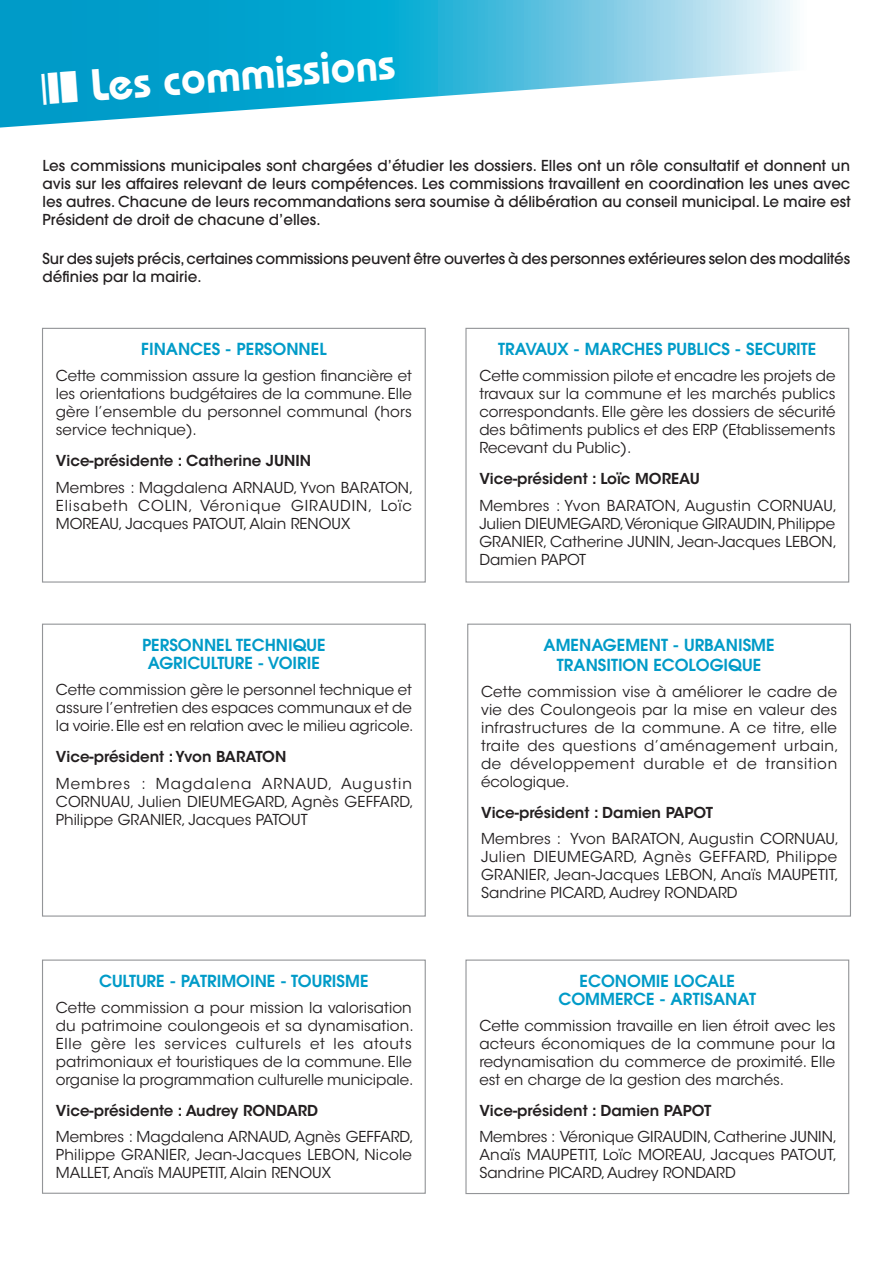
<style>
.page{position:relative;width:893px;height:1263px;background:#fff}
.page>*{position:absolute;margin:0;border:0;box-sizing:border-box;transform-origin:0 0}
.t1{font:600 45px "Bauhaus";color:#fff}
.t2{font:600 16.5px/18px "Avant Garde";color:#009bc8;text-align:center}
.t3{font:15px/18px "ITC Avant Garde Std";color:#231f20;text-align:justify}
.t4{font:500 15px/18px "Avant Garde";letter-spacing:-.01em;color:#231f20;text-align:justify}
.t5{font:15px/18px "ITC Avant Garde Std";letter-spacing:.025em;color:#231f20}
.t6{font:600 15px "ITC Avant Garde Std";color:#231f20}
</style>
<div class="page">
<svg style="left:0;top:0;width:793px;height:128px"></svg>
<div style="left:42px;top:328px;width:384px;height:255px;border:1px solid #939598"></div>
<div style="left:465px;top:328px;width:384px;height:255px;border:1px solid #939598"></div>
<div style="left:467px;top:624px;width:384px;height:293px;border:1px solid #939598"></div>
<div style="left:42px;top:624px;width:384px;height:293px;border:1px solid #939598"></div>
<div style="left:42px;top:959px;width:384px;height:235px;border:1px solid #939598"></div>
<div style="left:465px;top:959px;width:384px;height:235px;border:1px solid #939598"></div>
<svg style="left:41px;top:70px;width:37px;height:35px"></svg>
<h1 class="t1" style="left:89px;top:58px;width:307px;rotate:-4deg">Les commissions</h1>
<p class="t4" style="left:43px;top:156px;width:809px">Les commissions municipales sont chargées d’étudier les dossiers. Elles ont un rôle consultatif et donnent un avis sur les affaires relevant de leurs compétences. Les commissions travaillent en coordination les unes avec les autres. Chacune de leurs recommandations sera soumise à délibération au conseil municipal. Le maire est Président de droit de chacune d’elles.</p>
<p class="t4" style="left:43px;top:249px;width:809px">Sur des sujets précis, certaines commissions peuvent être ouvertes à des personnes extérieures selon des modalités définies par la mairie.</p>
<p class="t2" style="left:141px;top:340px;width:187px">FINANCES - PERSONNEL</p>
<p class="t3" style="left:56px;top:367px;width:358px">Cette commission assure la gestion financière et les orientations budgétaires de la commune. Elle gère l’ensemble du personnel communal (hors service technique).</p>
<p class="t6" style="left:56px;top:451px;width:257px">Vice-présidente : Catherine JUNIN</p>
<p class="t3" style="left:56px;top:478px;width:359px">Membres : Magdalena ARNAUD, Yvon BARATON, Elisabeth COLIN, Véronique GIRAUDIN, Loïc MOREAU, Jacques PATOUT, Alain RENOUX</p>
<p class="t2" style="left:142px;top:635px;width:185px">PERSONNEL TECHNIQUE<br>AGRICULTURE - VOIRIE</p>
<p class="t3" style="left:56px;top:681px;width:359px">Cette commission gère le personnel technique et assure l’entretien des espaces communaux et de la voirie. Elle est en relation avec le milieu agricole.</p>
<p class="t6" style="left:56px;top:747px;width:232px">Vice-président : Yvon BARATON</p>
<p class="t3" style="left:56px;top:774px;width:359px">Membres : Magdalena ARNAUD, Augustin CORNUAU, Julien DIEUMEGARD, Agnès GEFFARD, Philippe GRANIER, Jacques PATOUT</p>
<p class="t2" style="left:99px;top:971px;width:271px">CULTURE - PATRIMOINE - TOURISME</p>
<p class="t3" style="left:56px;top:999px;width:359px;text-align:left">Cette commission a pour mission la valorisation du patrimoine coulongeois et sa dynamisation.<br>Elle gère les services culturels et les atouts patrimoniaux et touristiques de la commune. Elle organise la programmation culturelle municipale.</p>
<p class="t6" style="left:56px;top:1101px;width:264px">Vice-présidente : Audrey RONDARD</p>
<p class="t3" style="left:56px;top:1128px;width:359px">Membres : Magdalena ARNAUD, Agnès GEFFARD, Philippe GRANIER, Jean-Jacques LEBON, Nicole MALLET, Anaïs MAUPETIT, Alain RENOUX</p>
<p class="t2" style="left:498px;top:340px;width:320px">TRAVAUX - MARCHES PUBLICS - SECURITE</p>
<p class="t3" style="left:479px;top:367px;width:358px">Cette commission pilote et encadre les projets de travaux sur la commune et les marchés publics correspondants. Elle gère les dossiers de sécurité des bâtiments publics et des ERP (Etablissements Recevant du Public).</p>
<p class="t6" style="left:479px;top:469px;width:222px">Vice-président : Loïc MOREAU</p>
<p class="t3" style="left:479px;top:496px;width:359px;text-align:left">Membres : Yvon BARATON, Augustin CORNUAU, Julien DIEUMEGARD,Véronique GIRAUDIN, Philippe GRANIER, Catherine JUNIN, Jean-Jacques LEBON, Damien PAPOT</p>
<p class="t2" style="left:543px;top:634px;width:233px;line-height:19.8px">AMENAGEMENT - URBANISME<br>TRANSITION ECOLOGIQUE</p>
<p class="t5" style="left:481px;top:683px;width:359px">Cette commission vise à améliorer le cadre de vie des Coulongeois par la mise en valeur des infrastructures de la commune. A ce titre, elle traite des questions d’aménagement urbain, de développement durable et de transition écologique.</p>
<p class="t6" style="left:481px;top:803px;width:233px">Vice-président : Damien PAPOT</p>
<p class="t3" style="left:481px;top:830px;width:359px">Membres : Yvon BARATON, Augustin CORNUAU, Julien DIEUMEGARD, Agnès GEFFARD, Philippe GRANIER, Jean-Jacques LEBON, Anaïs MAUPETIT, Sandrine PICARD, Audrey RONDARD</p>
<p class="t2" style="left:559px;top:971px;width:199px">ECONOMIE LOCALE<br>COMMERCE - ARTISANAT</p>
<p class="t3" style="left:479px;top:1017px;width:358px">Cette commission travaille en lien étroit avec les acteurs économiques de la commune pour la redynamisation du commerce de proximité. Elle est en charge de la gestion des marchés.</p>
<p class="t6" style="left:479px;top:1101px;width:233px">Vice-président : Damien PAPOT</p>
<p class="t3" style="left:479px;top:1128px;width:359px">Membres : Véronique GIRAUDIN, Catherine JUNIN, Anaïs MAUPETIT, Loïc MOREAU, Jacques PATOUT, Sandrine PICARD, Audrey RONDARD</p>
</div>
